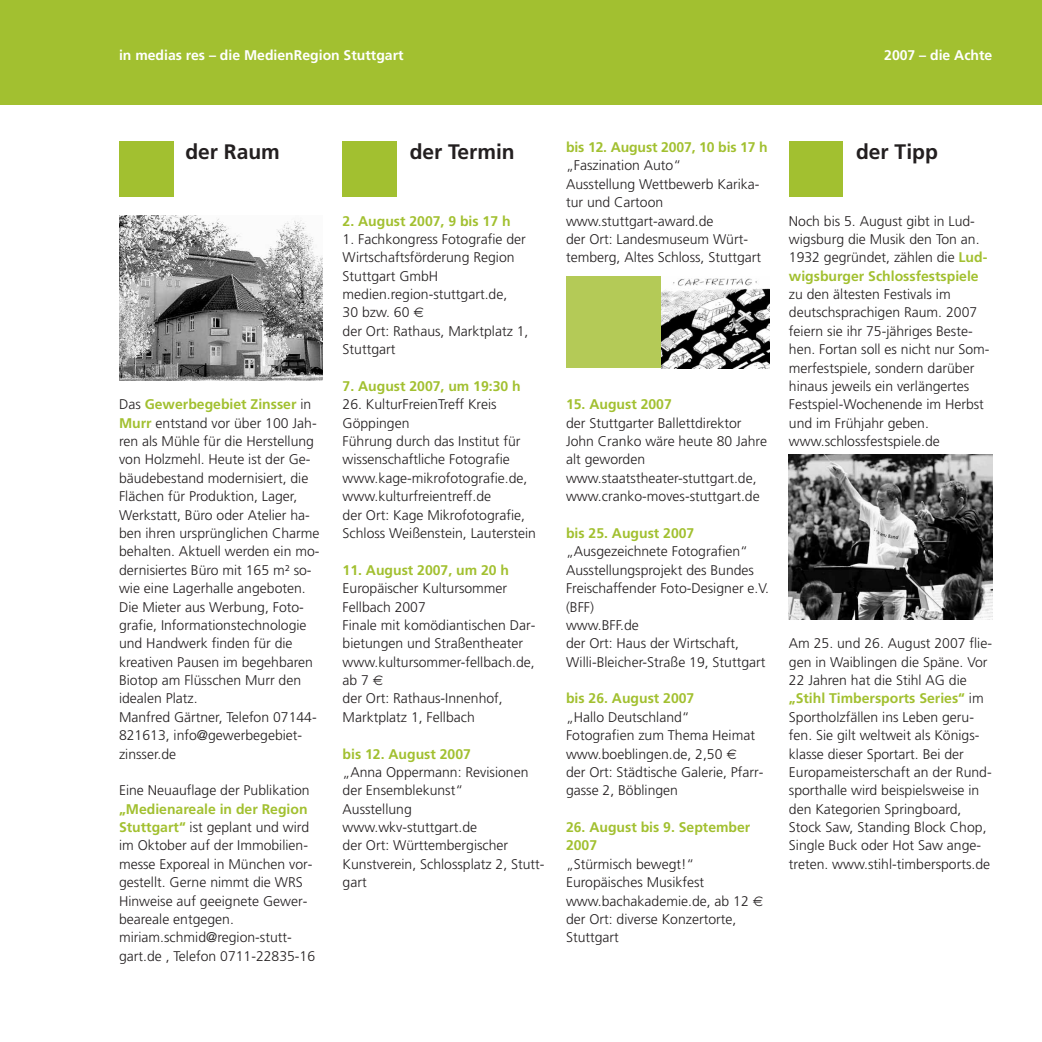
<style>
.page{position:relative;width:1042px;height:1042px;background:#fff}
.page>*{position:absolute;margin:0;border:0;box-sizing:border-box;transform-origin:0 0}
.t1{font:700 21px "Frutiger";color:#231f20}
.t2{font:300 14px/18.4px "Frutiger";color:#231f20}
.t3{font:700 14px/18.4px "Frutiger";color:#a2c030}
.t4{font:700 14px "Frutiger";color:#fff}
.s1{font-weight:700;color:#a2c030}
</style>
<div class="page">
<img style="left:119px;top:215px;width:203px;height:165px">
<div style="left:119px;top:141px;width:55px;height:56px;background:#a2c030"></div>
<div style="left:0;top:0;width:1042px;height:105px;background:#a2c030"></div>
<img style="left:789px;top:455px;width:203px;height:164px">
<div style="left:342px;top:141px;width:55px;height:56px;background:#a2c030"></div>
<div style="left:789px;top:141px;width:54px;height:56px;background:#a2c030"></div>
<div style="left:566px;top:276px;width:96px;height:92px;background:#b4ca57"></div>
<img style="left:662px;top:278px;width:107px;height:90px">
<p class="t4" style="left:119px;top:50px;width:286px">in medias res – die MedienRegion Stuttgart</p>
<p class="t4" style="left:884px;top:50px;width:110px">2007 – die Achte</p>
<p class="t3" style="left:566px;top:139px;width:203px">bis 12. August 2007, 10 bis 17 h</p>
<p class="t2" style="left:566px;top:157px;width:197px">„Faszination Auto“<br>Ausstellung Wettbewerb Karika&shy;tur und Cartoon www.stuttgart-award.de<br>der Ort: Landesmuseum Würt&shy;temberg, Altes Schloss, Stuttgart</p>
<h1 class="t1" style="left:185px;top:143px;width:96px">der Raum</h1>
<h1 class="t1" style="left:856px;top:143px;width:83px">der Tipp</h1>
<h1 class="t1" style="left:410px;top:143px;width:107px">der Termin</h1>
<p class="t3" style="left:343px;top:213px;width:170px">2. August 2007, 9 bis 17 h</p>
<p class="t2" style="left:343px;top:231px;width:187px">1. Fachkongress Fotografie der<br>Wirtschaftsförderung Region<br>Stuttgart GmbH medien.region-stuttgart.de,<br>30 bzw. 60<br>der Ort: Rathaus, Marktplatz 1,<br>Stuttgart</p>
<p class="t3" style="left:343px;top:378px;width:180px">7. August 2007, um 19:30 h</p>
<p class="t2" style="left:343px;top:396px;width:195px">26. KulturFreienTreff Kreis<br>Göppingen<br>Führung durch das Institut für wissenschaftliche Fotografie www.kage-mikrofotografie.de, www.kulturfreientreff.de<br>der Ort: Kage Mikrofotografie,<br>Schloss Weißenstein, Lauterstein</p>
<p class="t3" style="left:343px;top:562px;width:168px">11. August 2007, um 20 h</p>
<p class="t2" style="left:343px;top:580px;width:194px">Europäischer Kultursommer<br>Fellbach 2007<br>Finale mit komödiantischen Dar&shy;bietungen und Straßentheater www.kultursommer-fellbach.de, ab 7<br>der Ort: Rathaus-Innenhof,<br>Marktplatz 1, Fellbach</p>
<p class="t3" style="left:343px;top:745px;width:130px">bis 12. August 2007</p>
<p class="t2" style="left:343px;top:764px;width:203px">„Anna Oppermann: Revisionen der Ensemblekunst“<br>Ausstellung www.wkv-stuttgart.de<br>der Ort: Württembergischer<br>Kunstverein, Schlossplatz 2, Stutt&shy;gart</p>
<p class="t2" style="left:789px;top:213px;width:200px">Noch bis 5. August gibt in Lud&shy;wigsburg die Musik den Ton an.<br>1932 gegründet, zählen die <span class="s1">Lud&shy;wigsburger Schlossfestspiele</span></p>
<p class="t2" style="left:789px;top:286px;width:202px">zu den ältesten Festivals im deutschsprachigen Raum. 2007 feiern sie ihr 75-jähriges Beste&shy;hen. Fortan soll es nicht nur Som&shy;merfestspiele, sondern darüber hinaus jeweils ein verlängertes<br>Festspiel-Wochenende im Herbst und im Frühjahr geben. www.schlossfestspiele.de</p>
<p class="t2" style="left:119px;top:396px;width:202px">Das <span class="s1">Gewerbegebiet Zinsser</span> in<br><span class="s1">Murr</span> entstand vor über 100 Jah&shy;ren als Mühle für die Herstellung von Holzmehl. Heute ist der Ge&shy;bäudebestand modernisiert, die<br>Flächen für Produktion, Lager,<br>Werkstatt, Büro oder Atelier ha&shy;ben ihren ursprünglichen Charme behalten. Aktuell werden ein mo&shy;dernisiertes Büro mit 165 m² so&shy;wie eine Lagerhalle angeboten.<br>Die Mieter aus Werbung, Foto&shy;grafie, Informationstechnologie und Handwerk finden für die kreativen Pausen im begehbaren<br>Biotop am Flüsschen Murr den idealen Platz.<br>Manfred Gärtner, Telefon 07144-<br>821613, info@gewerbegebiet&shy;zinsser.de</p>
<p class="t2" style="left:119px;top:782px;width:192px">Eine Neuauflage der Publikation</p>
<p class="t2" style="left:119px;top:801px;width:198px"><span class="s1">„Medienareale in der Region<br>Stuttgart“</span> ist geplant und wird im Oktober auf der Immobilien&shy;messe Exporeal in München vor&shy;gestellt. Gerne nimmt die WRS<br>Hinweise auf geeignete Gewer&shy;beareale entgegen. miriam.schmid@region-stutt&shy;gart.de , Telefon 0711-22835-16</p>
<p class="t3" style="left:566px;top:396px;width:107px">15. August 2007</p>
<p class="t2" style="left:566px;top:415px;width:202px">der Stuttgarter Ballettdirektor<br>John Cranko wäre heute 80 Jahre alt geworden www.staatstheater-stuttgart.de, www.cranko-moves-stuttgart.de</p>
<p class="t3" style="left:566px;top:525px;width:130px">bis 25. August 2007</p>
<p class="t2" style="left:566px;top:543px;width:204px">„Ausgezeichnete Fotografien“<br>Ausstellungsprojekt des Bundes<br>Freischaffender Foto-Designer e.V. (BFF)<br>www.BFF.de<br>der Ort: Haus der Wirtschaft,<br>Willi-Bleicher-Straße 19, Stuttgart</p>
<p class="t3" style="left:566px;top:690px;width:130px">bis 26. August 2007</p>
<p class="t2" style="left:566px;top:709px;width:199px">„Hallo Deutschland“<br>Fotografien zum Thema Heimat www.boeblingen.de, 2,50<br>der Ort: Städtische Galerie, Pfarr&shy;gasse 2, Böblingen</p>
<p class="t3" style="left:566px;top:819px;width:186px">26. August bis 9. September<br>2007</p>
<p class="t2" style="left:566px;top:856px;width:184px">„Stürmisch bewegt!“<br>Europäisches Musikfest www.bachakademie.de, ab 12 der Ort: diverse Konzertorte,<br>Stuttgart</p>
<p class="t2" style="left:789px;top:635px;width:205px">Am 25. und 26. August 2007 flie&shy;gen in Waiblingen die Späne. Vor<br>22 Jahren hat die Stihl AG die <span class="s1">„Stihl Timbersports Series“</span> im<br>Sportholzfällen ins Leben geru&shy;fen. Sie gilt weltweit als Königs&shy;klasse dieser Sportart. Bei der<br>Europameisterschaft an der Rund&shy;sporthalle wird beispielsweise in den Kategorien Springboard,<br>Stock Saw, Standing Block Chop,<br>Single Buck oder Hot Saw ange&shy;treten. www.stihl-timbersports.de</p>
</div>
